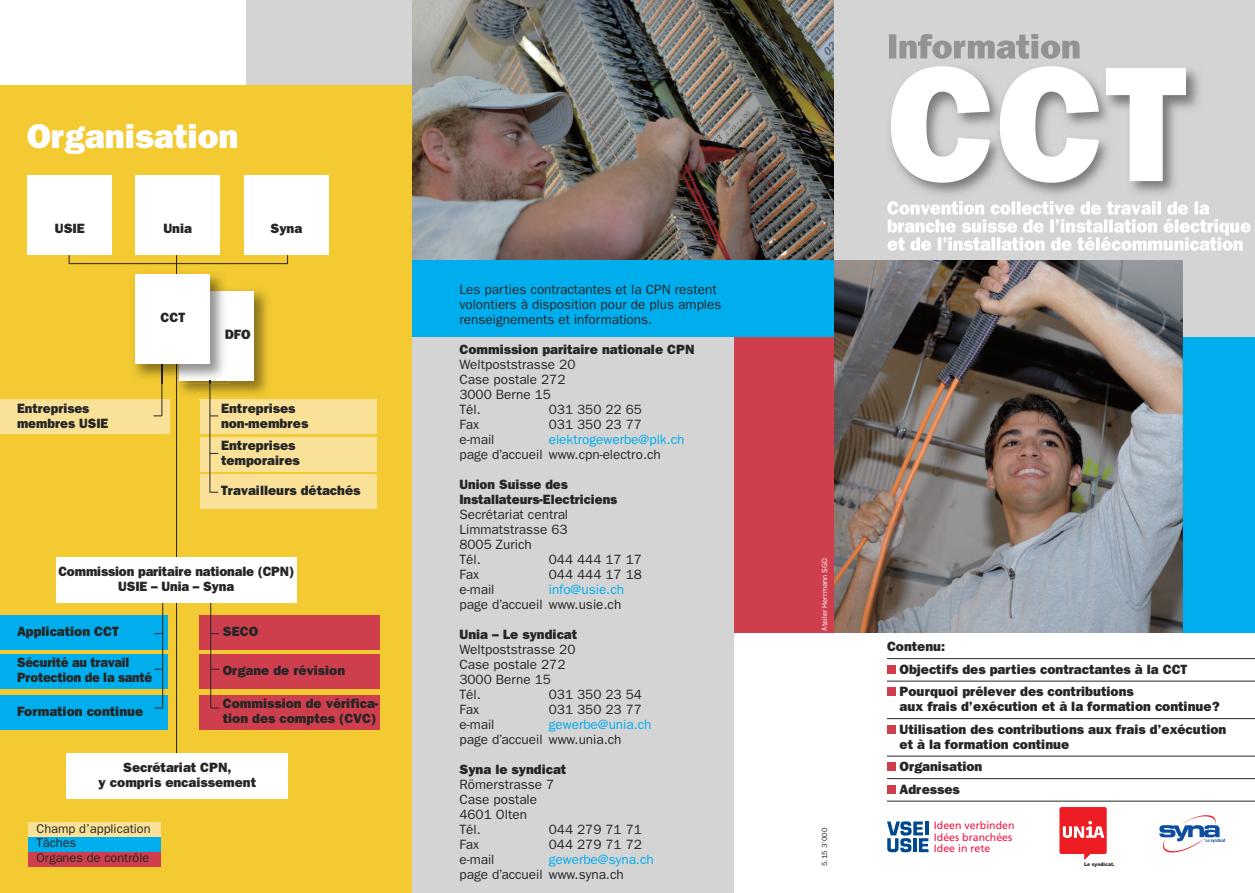
<style>
.page{position:relative;width:1255px;height:893px;background:#fff}
.page>*{position:absolute;margin:0;border:0;box-sizing:border-box;transform-origin:0 0}
.t1{font:800 165px "Franklin Gothic";color:#fff}
.t2{font:800 34.5px "Franklin Gothic";color:#fff}
.t3{font:800 13.5px/15px "Franklin Gothic";color:#272627}
.t4{font:13.5px/15px "Franklin Gothic";color:#272627}
.t5{font:13.5px "Franklin Gothic";color:#00aded}
.t6{font:800 13.5px/15px "Franklin Gothic";color:#272627;scale:.96 1}
.t7{font:12.75px/14.9px "Franklin Gothic";color:#272627}
.t8{font:10.65px/11.6px "Frutiger";color:#ed1845}
.t9{font:7.5px "Franklin Gothic";color:#fff}
.t10{font:7.5px "Franklin Gothic";color:#272627}
.t11{font:900 4.95px "Arial";color:#231f20;scale:.93 1}
</style>
<div class="page">
<div style="left:247px;top:0;width:1007px;height:343px;background:#d4d4d4"></div>
<div style="left:1076px;top:337px;width:178px;height:295px;background:#00aded"></div>
<div style="left:0;top:85px;width:412px;height:808px;background:#f3ca32"></div>
<div style="left:412px;top:138px;width:421px;height:199px;background:#00aded"></div>
<div style="left:412px;top:338px;width:321px;height:555px;background:#d4d4d4"></div>
<div style="left:733px;top:337px;width:261px;height:295px;background:#cf3e4d"></div>
<div style="left:0;top:695px;width:168px;height:34px;background:#00aded"></div>
<div style="left:0;top:654px;width:168px;height:34px;background:#00aded"></div>
<div style="left:0;top:616px;width:168px;height:34px;background:#00aded"></div>
<div style="left:200px;top:400px;width:176px;height:34px;background:#f9e197"></div>
<div style="left:200px;top:437px;width:176px;height:34px;background:#f9e197"></div>
<div style="left:200px;top:475px;width:176px;height:34px;background:#f9e197"></div>
<div style="left:0;top:400px;width:170px;height:34px;background:#f9e197"></div>
<img style="left:177px;top:290px;width:96px;height:110px">
<div style="left:179px;top:291px;width:74px;height:90px;background:#fff"></div>
<hr style="left:176px;top:255px;width:1px;height:505px;background:#272627">
<hr style="left:69px;top:263px;width:219px;height:1px;background:#272627">
<hr style="left:162px;top:364px;width:1px;height:52px;background:#272627">
<hr style="left:210px;top:381px;width:1px;height:111px;background:#272627">
<hr style="left:162px;top:599px;width:1px;height:109px;background:#272627">
<div style="left:28px;top:175px;width:84px;height:80px;background:#fff"></div>
<div style="left:136px;top:175px;width:84px;height:80px;background:#fff"></div>
<div style="left:244px;top:175px;width:84px;height:80px;background:#fff"></div>
<img style="left:134px;top:274px;width:95px;height:110px">
<img style="left:172px;top:364px;width:5px;height:20px">
<img style="left:179px;top:291px;width:50px;height:90px">
<svg style="left:225px;top:329px;width:4px;height:10px"></svg>
<svg style="left:162px;top:364px;width:1px;height:20px"></svg>
<div style="left:136px;top:275px;width:74px;height:89px;background:#fff"></div>
<div style="left:66px;top:753px;width:222px;height:45px;background:#fff"></div>
<div style="left:28px;top:822px;width:133px;height:15px;background:#f9e197"></div>
<div style="left:28px;top:837px;width:133px;height:15px;background:#00aded"></div>
<div style="left:28px;top:852px;width:133px;height:14px;background:#cf3e4d"></div>
<hr style="left:887px;top:658px;width:367px;height:1px;background:#272627">
<hr style="left:887px;top:681px;width:367px;height:1px;background:#272627">
<hr style="left:887px;top:718px;width:367px;height:1px;background:#272627">
<hr style="left:887px;top:756px;width:367px;height:1px;background:#272627">
<hr style="left:887px;top:778px;width:367px;height:1px;background:#272627">
<hr style="left:887px;top:801px;width:367px;height:1px;background:#272627">
<div style="left:887px;top:665px;width:8px;height:8px;background:#cf3e4d"></div>
<div style="left:887px;top:687px;width:8px;height:9px;background:#cf3e4d"></div>
<div style="left:887px;top:725px;width:8px;height:8px;background:#cf3e4d"></div>
<div style="left:887px;top:762px;width:8px;height:9px;background:#cf3e4d"></div>
<div style="left:887px;top:785px;width:8px;height:8px;background:#cf3e4d"></div>
<svg style="left:887px;top:821px;width:41px;height:31px"></svg>
<svg style="left:1059px;top:807px;width:47px;height:53px"></svg>
<svg style="left:1159px;top:815px;width:66px;height:37px"></svg>
<img style="left:834px;top:260px;width:348px;height:372px">
<img style="left:412px;top:0;width:421px;height:259px">
<img style="left:890px;top:44px;width:361px;height:207px">
<img style="left:889px;top:38px;width:190px;height:21px">
<img style="left:887px;top:201px;width:166px;height:14px">
<img style="left:888px;top:219px;width:118px;height:14px">
<img style="left:887px;top:237px;width:136px;height:14px">
<div style="left:199px;top:695px;width:181px;height:34px;background:#cf3e4d"></div>
<div style="left:199px;top:616px;width:181px;height:34px;background:#cf3e4d"></div>
<div style="left:199px;top:654px;width:181px;height:34px;background:#cf3e4d"></div>
<hr style="left:210px;top:599px;width:1px;height:109px;background:#272627">
<div style="left:56px;top:557px;width:240px;height:46px;background:#fff"></div>
<h2 class="t2" style="left:27px;top:116px;width:213px">Organisation</h2>
<p class="t3" style="left:55px;top:221px;width:32px">USIE</p>
<p class="t3" style="left:163px;top:221px;width:30px">Unia</p>
<p class="t3" style="left:270px;top:221px;width:33px">Syna</p>
<p class="t3" style="left:17px;top:401px;width:93px">Entreprises membres USIE</p>
<p class="t3" style="left:160px;top:310px;width:26px">CCT</p>
<p class="t3" style="left:225px;top:327px;width:27px">DFO</p>
<p class="t3" style="left:221px;top:401px;width:89px">Entreprises non-membres</p>
<p class="t3" style="left:221px;top:438px;width:80px">Entreprises temporaires</p>
<p class="t3" style="left:221px;top:483px;width:141px">Travailleurs détachés</p>
<p class="t3" style="left:58px;top:564px;width:237px;text-align:center">Commission paritaire nationale (CPN)<br>USIE – Unia – Syna</p>
<p class="t3" style="left:17px;top:624px;width:103px">Application CCT</p>
<p class="t6" style="left:17px;top:655px;width:142px">Sécurité au travail<br>Protection de la santé</p>
<p class="t3" style="left:17px;top:704px;width:128px">Formation continue</p>
<p class="t3" style="left:223px;top:624px;width:37px">SECO</p>
<p class="t3" style="left:223px;top:663px;width:124px">Organe de révision</p>
<p class="t3" style="left:223px;top:696px;width:157px">Commission de vérifica&shy;tion des comptes (CVC)</p>
<p class="t3" style="left:99px;top:759px;width:159px;text-align:center">Secrétariat CPN,<br>y compris encaissement</p>
<p class="t7" style="left:36px;top:821px;width:116px">Champ d’application<br>Tâches<br>Organes de contrôle</p>
<p class="t4" style="left:459px;top:282px;width:263px">Les parties contractantes et la CPN restent volontiers à disposition pour de plus amples renseignements et informations.</p>
<p class="t3" style="left:459px;top:342px;width:236px">Commission paritaire nationale CPN</p>
<p class="t4" style="left:459px;top:357px;width:117px">Weltpoststrasse 20<br>Case postale 272<br>3000 Berne 15<br>Tél.</p>
<p class="t4" style="left:549px;top:402px;width:95px">031 350 22 65</p>
<p class="t4" style="left:459px;top:417px;width:21px">Fax</p>
<p class="t4" style="left:549px;top:417px;width:95px">031 350 23 77</p>
<p class="t4" style="left:459px;top:432px;width:37px">e-mail</p>
<p class="t5" style="left:549px;top:432px;width:137px">elektrogewerbe@plk.ch</p>
<p class="t4" style="left:459px;top:447px;width:203px">page d’accueil www.cpn-electro.ch</p>
<p class="t3" style="left:459px;top:477px;width:159px">Union Suisse des<br>Installateurs-Electriciens</p>
<p class="t4" style="left:459px;top:507px;width:110px">Secrétariat central<br>Limmatstrasse 63<br>8005 Zurich<br>Tél.</p>
<p class="t4" style="left:549px;top:552px;width:95px">044 444 17 17</p>
<p class="t4" style="left:459px;top:567px;width:21px">Fax</p>
<p class="t4" style="left:549px;top:567px;width:95px">044 444 17 18</p>
<p class="t4" style="left:459px;top:582px;width:37px">e-mail</p>
<p class="t5" style="left:549px;top:582px;width:77px">info@usie.ch</p>
<p class="t4" style="left:459px;top:597px;width:163px">page d’accueil www.usie.ch</p>
<p class="t3" style="left:459px;top:627px;width:119px">Unia – Le syndicat</p>
<p class="t4" style="left:459px;top:642px;width:117px">Weltpoststrasse 20<br>Case postale 272<br>3000 Berne 15<br>Tél.</p>
<p class="t4" style="left:549px;top:687px;width:95px">031 350 23 54</p>
<p class="t4" style="left:459px;top:702px;width:21px">Fax</p>
<p class="t4" style="left:549px;top:702px;width:95px">031 350 23 77</p>
<p class="t4" style="left:459px;top:717px;width:37px">e-mail</p>
<p class="t5" style="left:549px;top:717px;width:104px">gewerbe@unia.ch</p>
<p class="t4" style="left:459px;top:732px;width:164px">page d’accueil www.unia.ch</p>
<p class="t3" style="left:459px;top:762px;width:108px">Syna le syndicat</p>
<p class="t4" style="left:459px;top:777px;width:96px">Römerstrasse 7<br>Case postale<br>4601 Olten<br>Tél.</p>
<p class="t4" style="left:549px;top:822px;width:95px">044 279 71 71</p>
<p class="t4" style="left:459px;top:837px;width:21px">Fax</p>
<p class="t4" style="left:549px;top:837px;width:95px">044 279 71 72</p>
<p class="t4" style="left:459px;top:852px;width:37px">e-mail</p>
<p class="t5" style="left:549px;top:852px;width:106px">gewerbe@syna.ch</p>
<p class="t4" style="left:459px;top:867px;width:166px">page d’accueil www.syna.ch</p>
<h1 class="t1" style="left:887px;top:28px;width:302px">CCT</h1>
<p class="t9" style="left:820px;top:630px;width:74px;rotate:-90deg">Ateiler Herrmann SGD</p>
<p class="t10" style="left:820px;top:866px;width:40px;rotate:-90deg">5.15 3’000</p>
<p class="t3" style="left:899px;top:635px;width:289px;line-height:22.5px;text-indent:-13px">Contenu:<br>Objectifs des parties contractantes à la CCT<br>Pourquoi prélever des contributions</p>
<p class="t3" style="left:899px;top:695px;width:328px;line-height:22.5px">aux frais d’exécution et à la formation continue?<br>Utilisation des contributions aux frais d’exécution</p>
<p class="t3" style="left:899px;top:733px;width:171px;line-height:22.5px">et à la formation continue<br>Organisation<br>Adresses</p>
<p class="t8" style="left:933px;top:820px;width:82px">Ideen verbinden<br>Idées branchées<br>Idee in rete</p>
<p class="t11" style="left:1084px;top:862px;width:34px">Le syndicat.</p>
</div>
